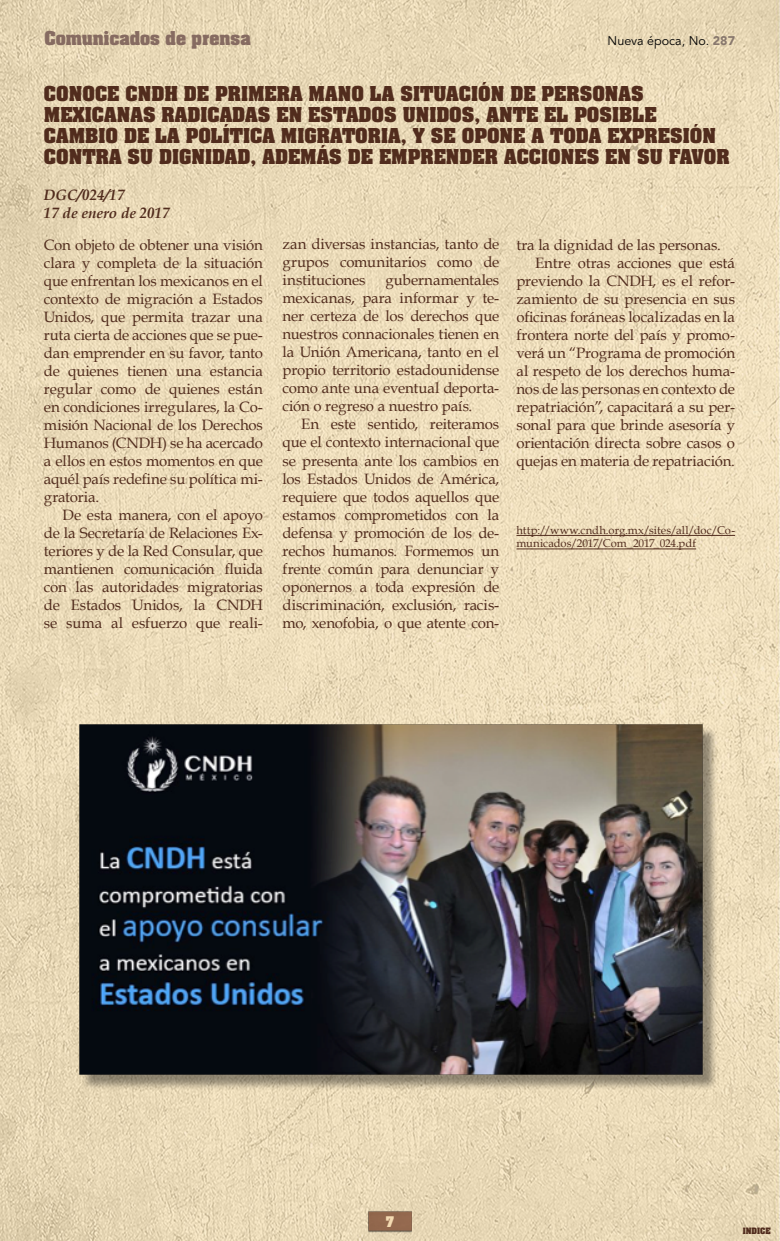
<style>
.page{position:relative;width:780px;height:1241px;background:#fff}
.page>*{position:absolute;margin:0;border:0;box-sizing:border-box;transform-origin:0 0}
.t1{font:700 17.5px/21.2px "Aachen Std";color:#512c1d}
.t2{font:700 16.25px "Aachen Std";color:#866b61}
.t3{font:15px/18px "Book Antiqua";letter-spacing:-.005em;color:#512c1d;text-align:justify}
.t4{font:italic 700 15px/18px "Book Antiqua";color:#512c1d}
.t5{font:12.5px "Avenir LT Std";color:#000}
.t6{font:700 12.5px "Aachen Std";color:#f4dbb2}
.t7{font:11.25px/13.5px "Book Antiqua";color:#532e1f}
.t8{font:700 7.5px "Aachen Std";color:#512c1d}
.s1{font-weight:900;color:#88786d}
</style>
<div class="page">
<img style="left:0;top:0;width:779px;height:1240px">
<img style="left:368px;top:1204px;width:43px;height:32px">
<hr style="left:516px;top:548px;width:180px;height:1px;background:#532e1f">
<hr style="left:516px;top:535px;width:219px;height:1px;background:#532e1f">
<div style="left:82px;top:726px;width:635px;height:363px;background:#000;opacity:.4"></div>
<img style="left:78px;top:723px;width:625px;height:352px">
<p class="t2" style="left:44px;top:26px;width:208px">Comunicados de prensa</p>
<p class="t5" style="left:607px;top:34px;width:129px">Nueva época, No. <span class="s1">287</span></p>
<h3 class="t1" style="left:44px;top:83px;width:687px">CONOCE CNDH DE PRIMERA MANO LA SITUACIÓN DE PERSONAS MEXICANAS RADICADAS EN ESTADOS UNIDOS, ANTE EL POSIBLE CAMBIO DE LA POLÍTICA MIGRATORIA, Y SE OPONE A TODA EXPRESIÓN CONTRA SU DIGNIDAD, ADEMÁS DE EMPRENDER ACCIONES EN SU FAVOR</h3>
<p class="t4" style="left:44px;top:186px;width:127px">DGC/024/17<br>17 de enero de 2017</p>
<p class="t3" style="left:44px;top:236px;width:220px">Con objeto de obtener una visión clara y completa de la situación que enfrentan los mexicanos en el contexto de migración a Estados Unidos, que permita trazar una ruta cierta de acciones que se pue&shy;dan emprender en su favor, tanto de quienes tienen una estancia regular como de quienes están en condiciones irregulares, la Co&shy;misión Nacional de los Derechos Humanos (CNDH) se ha acercado a ellos en estos momentos en que aquél país redefine su política mi&shy;gratoria.</p>
<p class="t3" style="left:44px;top:506px;width:220px;text-indent:19px">De esta manera, con el apoyo de la Secretaría de Relaciones Ex&shy;teriores y de la Red Consular, que mantienen comunicación fluida con las autoridades migratorias de Estados Unidos, la CNDH se suma al esfuerzo que reali-</p>
<p class="t3" style="left:282px;top:235px;width:218px">zan diversas instancias, tanto de grupos comunitarios como de instituciones</p>
<p class="t3" style="left:516px;top:236px;width:206px">tra la dignidad de las personas.</p>
<p class="t3" style="left:516px;top:254px;width:220px;text-indent:19px">Entre otras acciones que está previendo la CNDH, es el refor&shy;zamiento de su presencia en sus oficinas foráneas localizadas en la frontera norte del país y promo&shy;verá un “Programa de promoción al respeto de los derechos huma&shy;nos de las personas en contexto de repatriación”, capacitará a su per&shy;sonal para que brinde asesoría y orientación directa sobre casos o quejas en materia de repatriación.</p>
<p class="t3" style="left:282px;top:271px;width:218px;text-indent:103px">gubernamentales mexicanas, para informar y te&shy;ner certeza de los derechos que nuestros connacionales tienen en la Unión Americana, tanto en el propio territorio estadounidense como ante una eventual deporta&shy;ción o regreso a nuestro país.</p>
<p class="t3" style="left:282px;top:415px;width:218px;text-indent:19px">En este sentido, reiteramos que el contexto internacional que se presenta ante los cambios en los Estados Unidos de América, requiere que todos aquellos que estamos comprometidos con la defensa y promoción de los de&shy;rechos humanos. Formemos un frente común para denunciar y oponernos a toda expresión de discriminación, exclusión, racis&shy;mo, xenofobia, o que atente con-</p>
<p class="t7" style="left:516px;top:523px;width:220px">http://www.cndh.org.mx/sites/all/doc/Co&shy;municados/2017/Com_2017_024.pdf</p>
<p class="t6" style="left:386px;top:1212px;width:10px">7</p>
<p class="t8" style="left:742px;top:1224px;width:29px">INDICE</p>
</div>
